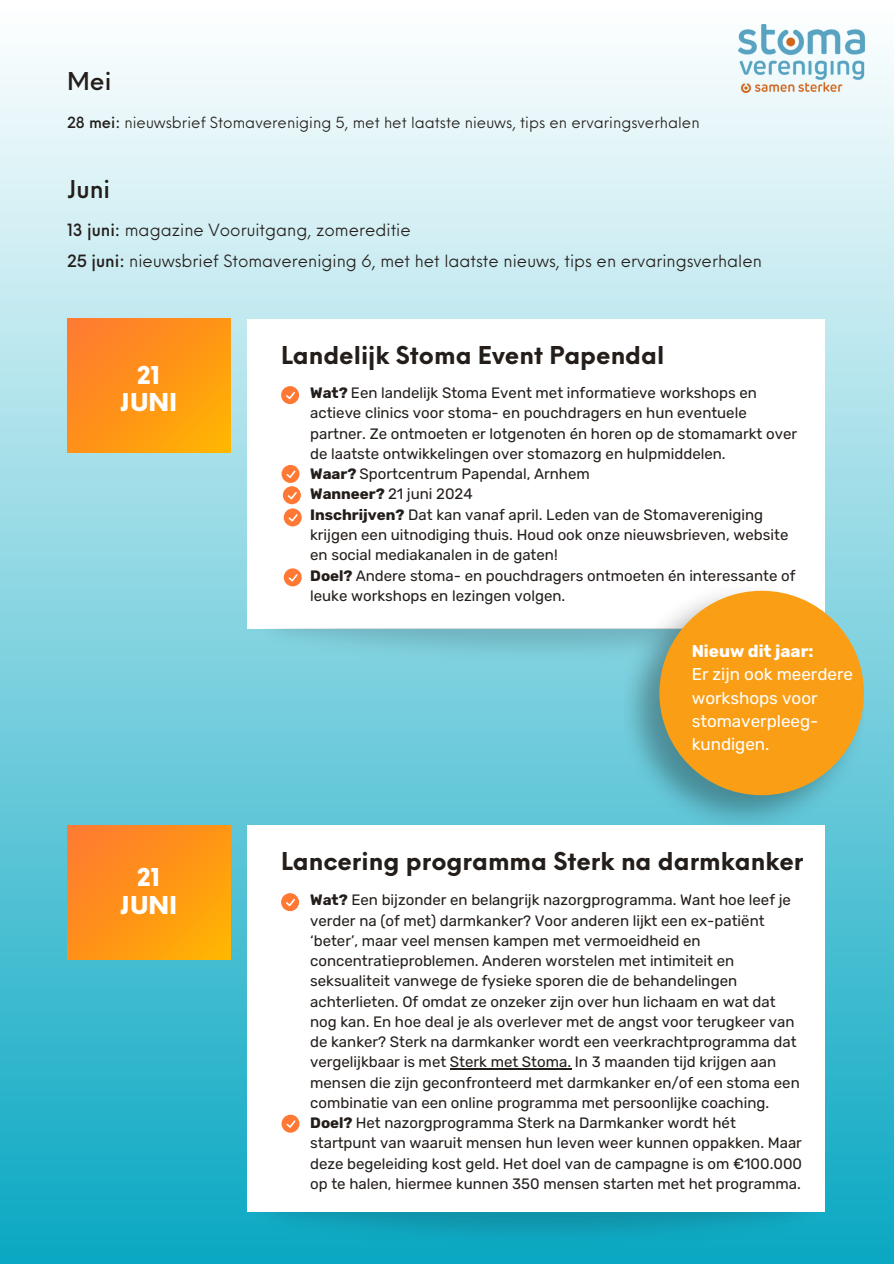
<style>
.page{position:relative;width:894px;height:1264px;background:#fff}
.page>*{position:absolute;margin:0;border:0;box-sizing:border-box;transform-origin:0 0}
.t1{font:700 24px "Neue Einstellung";color:#241e1b}
.t2{font:900 24px/27px "Neue Einstellung";color:#fff;text-align:center}
.t3{font:500 24px "Neue Einstellung";color:#241e1b}
.t4{font:16.95px/23.4px "Rubik";color:#fff}
.t5{font:700 16.95px "Rubik";color:#fff}
.t6{font:16.5px "Neue Einstellung";color:#241e1b}
.t7{font:15px/20.2px "Rubik";color:#241e1b}
.t8{font:15px "Neue Einstellung";color:#241e1b}
.s1{font-weight:500}
.s2{font-weight:700}
</style>
<div class="page">
<div style="left:0;top:0;width:893px;height:1263px;background:linear-gradient(to bottom,#fffffe,#0ca8c2)"></div>
<div style="left:247px;top:319px;width:577px;height:309px;background:#fff"></div>
<svg style="left:67px;top:319px;width:163px;height:134px;background:#ff9417"></svg>
<svg style="left:281px;top:386px;width:18px;height:18px"></svg>
<img style="left:247px;top:628px;width:377px;height:35px">
<svg style="left:281px;top:465px;width:20px;height:61px"></svg>
<div style="left:247px;top:825px;width:576px;height:387px;background:#fff"></div>
<svg style="left:67px;top:825px;width:163px;height:134px;background:#ff9417"></svg>
<svg style="left:281px;top:893px;width:18px;height:18px"></svg>
<img style="left:247px;top:1212px;width:577px;height:35px">
<hr style="left:450px;top:1068px;width:121px;height:1px;background:#241e1b">
<img style="left:624px;top:588px;width:239px;height:239px">
<div style="left:659px;top:590px;width:204px;height:205px;background:#fa9f15;border-radius:50%"></div>
<img style="left:738px;top:24px;width:126px;height:69px">
<svg style="left:283px;top:568px;width:18px;height:18px"></svg>
<svg style="left:281px;top:1114px;width:18px;height:18px"></svg>
<h1 class="t3" style="left:67px;top:59px;width:46px">Mei</h1>
<p class="t8" style="left:67px;top:109px;width:634px"><span class="s1">28 mei:</span> nieuwsbrief Stomavereniging 5, met het laatste nieuws, tips en ervaringsverhalen</p>
<h1 class="t3" style="left:67px;top:167px;width:45px">Juni</h1>
<p class="t6" style="left:67px;top:215px;width:345px"><span class="s1">13 juni:</span> magazine Vooruitgang, zomereditie</p>
<p class="t6" style="left:67px;top:246px;width:696px"><span class="s1">25 juni:</span> nieuwsbrief Stomavereniging 6, met het laatste nieuws, tips en ervaringsverhalen</p>
<h1 class="t2" style="left:120px;top:359px;width:59px">21<br>JUNI</h1>
<h1 class="t2" style="left:120px;top:861px;width:59px">21<br>JUNI</h1>
<h1 class="t1" style="left:281px;top:333px;width:384px">Landelijk Stoma Event Papendal</h1>
<p class="t7" style="left:310px;top:383px;width:488px"><span class="s2">Wat?</span> Een landelijk Stoma Event met informatieve workshops en actieve clinics voor stoma- en pouchdragers en hun eventuele partner. Ze ontmoeten er lotgenoten én horen op de stomamarkt over de laatste ontwikkelingen over stomazorg en hulpmiddelen.<br><span class="s2">Waar?</span> Sportcentrum Papendal, Arnhem<br><span class="s2">Wanneer?</span> 21 juni 2024<br><span class="s2">Inschrijven?</span> Dat kan vanaf april. Leden van de Stomavereniging krijgen een uitnodiging thuis. Houd ook onze nieuwsbrieven, website en social mediakanalen in de gaten!<br><span class="s2">Doel?</span> Andere stoma- en pouchdragers ontmoeten én interessante of leuke workshops en lezingen volgen.</p>
<p class="t5" style="left:691px;top:641px;width:123px">Nieuw dit jaar:</p>
<p class="t4" style="left:691px;top:662px;width:163px">Er zijn ook meerdere workshops voor stomaverpleeg&shy;kundigen.</p>
<h1 class="t1" style="left:281px;top:839px;width:524px">Lancering programma Sterk na darmkanker</h1>
<p class="t7" style="left:310px;top:890px;width:493px"><span class="s2">Wat?</span> Een bijzonder en belangrijk nazorgprogramma. Want hoe leef je verder na (of met) darmkanker? Voor anderen lijkt een ex-patiënt ‘beter’, maar veel mensen kampen met vermoeidheid en concentratieproblemen. Anderen worstelen met intimiteit en seksualiteit vanwege de fysieke sporen die de behandelingen achterlieten. Of omdat ze onzeker zijn over hun lichaam en wat dat nog kan. En hoe deal je als overlever met de angst voor terugkeer van de kanker? Sterk na darmkanker wordt een veerkrachtprogramma dat vergelijkbaar is met Sterk met Stoma. In 3 maanden tijd krijgen aan mensen die zijn geconfronteerd met darmkanker en/of een stoma een combinatie van een online programma met persoonlijke coaching.<br><span class="s2">Doel?</span> Het nazorgprogramma Sterk na Darmkanker wordt hét startpunt van waaruit mensen hun leven weer kunnen oppakken. Maar deze begeleiding kost geld. Het doel van de campagne is om €100.000 op te halen, hiermee kunnen 350 mensen starten met het programma.</p>
</div>
